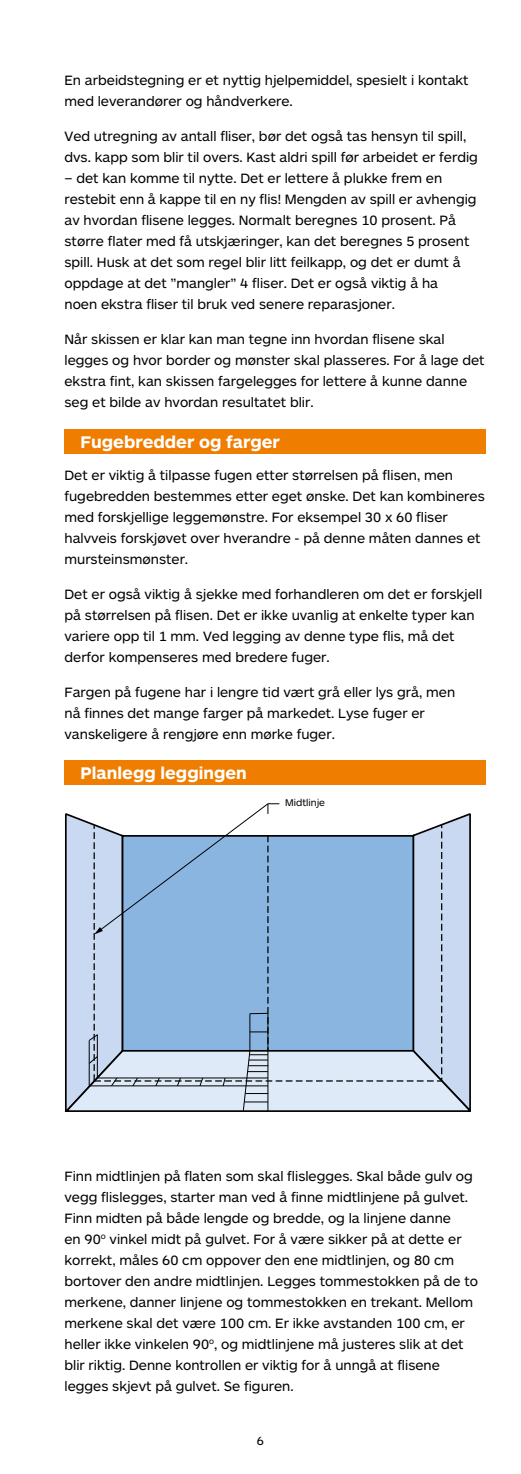
<style>
.page{position:relative;width:521px;height:1474px;background:#fff}
.page>*{position:absolute;margin:0;border:0;box-sizing:border-box;transform-origin:0 0}
.t1{font:700 17.5px "ARS Maquette";color:#fff}
.t2{font:14px/21px "ARS Maquette";color:#000}
.t3{font:12.25px "ARS Maquette";color:#000}
.t4{font:10.15px "ARS Maquette";color:#000}
</style>
<div class="page">
<div style="left:64px;top:429px;width:422px;height:25px;background:#ef7d00"></div>
<div style="left:64px;top:760px;width:422px;height:25px;background:#ef7d00"></div>
<svg style="left:64px;top:803px;width:407px;height:309px;background:#a8c3df"></svg>
<p class="t2" style="left:64px;top:69px;width:406px">En arbeidstegning er et nyttig hjelpemiddel, spesielt i kontakt med leverandører og håndverkere.</p>
<p class="t2" style="left:64px;top:125px;width:415px">Ved utregning av antall fliser, bør det også tas hensyn til spill, dvs. kapp som blir til overs. Kast aldri spill før arbeidet er ferdig</p>
<p class="t2" style="left:64px;top:167px;width:414px">– det kan komme til nytte. Det er lettere å plukke frem en restebit enn å kappe til en ny flis! Mengden av spill er avhengig av hvordan flisene legges. Normalt beregnes 10 prosent. På større flater med få utskjæringer, kan det beregnes 5 prosent spill. Husk at det som regel blir litt feilkapp, og det er dumt å oppdage at det ”mangler” 4 fliser. Det er også viktig å ha<br>noen ekstra fliser til bruk ved senere reparasjoner.</p>
<p class="t2" style="left:64px;top:328px;width:422px">Når skissen er klar kan man tegne inn hvordan flisene skal legges og hvor border og mønster skal plasseres. For å lage det ekstra fint, kan skissen fargelegges for lettere å kunne danne seg et bilde av hvordan resultatet blir.</p>
<p class="t1" style="left:81px;top:433px;width:201px">Fugebredder og farger</p>
<p class="t2" style="left:64px;top:465px;width:422px">Det er viktig å tilpasse fugen etter størrelsen på flisen, men fugebredden bestemmes etter eget ønske. Det kan kombineres med forskjellige leggemønstre. For eksempel 30 x 60 fliser halvveis forskjøvet over hverandre - på denne måten dannes et mursteinsmønster.</p>
<p class="t2" style="left:64px;top:584px;width:419px">Det er også viktig å sjekke med forhandleren om det er forskjell på størrelsen på flisen. Det er ikke uvanlig at enkelte typer kan variere opp til 1 mm. Ved legging av denne type flis, må det derfor kompenseres med bredere fuger.</p>
<p class="t2" style="left:64px;top:682px;width:392px">Fargen på fugene har i lengre tid vært grå eller lys grå, men nå finnes det mange farger på markedet. Lyse fuger er vanskeligere å rengjøre enn mørke fuger.</p>
<p class="t1" style="left:81px;top:764px;width:168px">Planlegg leggingen</p>
<p class="t4" style="left:285px;top:797px;width:41px">Midtlinje</p>
<p class="t2" style="left:64px;top:1165px;width:415px">Finn midtlinjen på flaten som skal flislegges. Skal både gulv og vegg flislegges, starter man ved å finne midtlinjene på gulvet.<br>Finn midten på både lengde og bredde, og la linjene danne<br>en 90<sup>o</sup> vinkel midt på gulvet. For å være sikker på at dette er korrekt, måles 60 cm oppover den ene midtlinjen, og 80 cm bortover den andre midtlinjen. Legges tommestokken på de to merkene, danner linjene og tommestokken en trekant. Mellom merkene skal det være 100 cm. Er ikke avstanden 100 cm, er heller ikke vinkelen 90<sup>o</sup>, og midtlinjene må justeres slik at det blir riktig. Denne kontrollen er viktig for å unngå at flisene legges skjevt på gulvet. Se figuren.</p>
<p class="t3" style="left:257px;top:1434px;width:9px">6</p>
</div>
